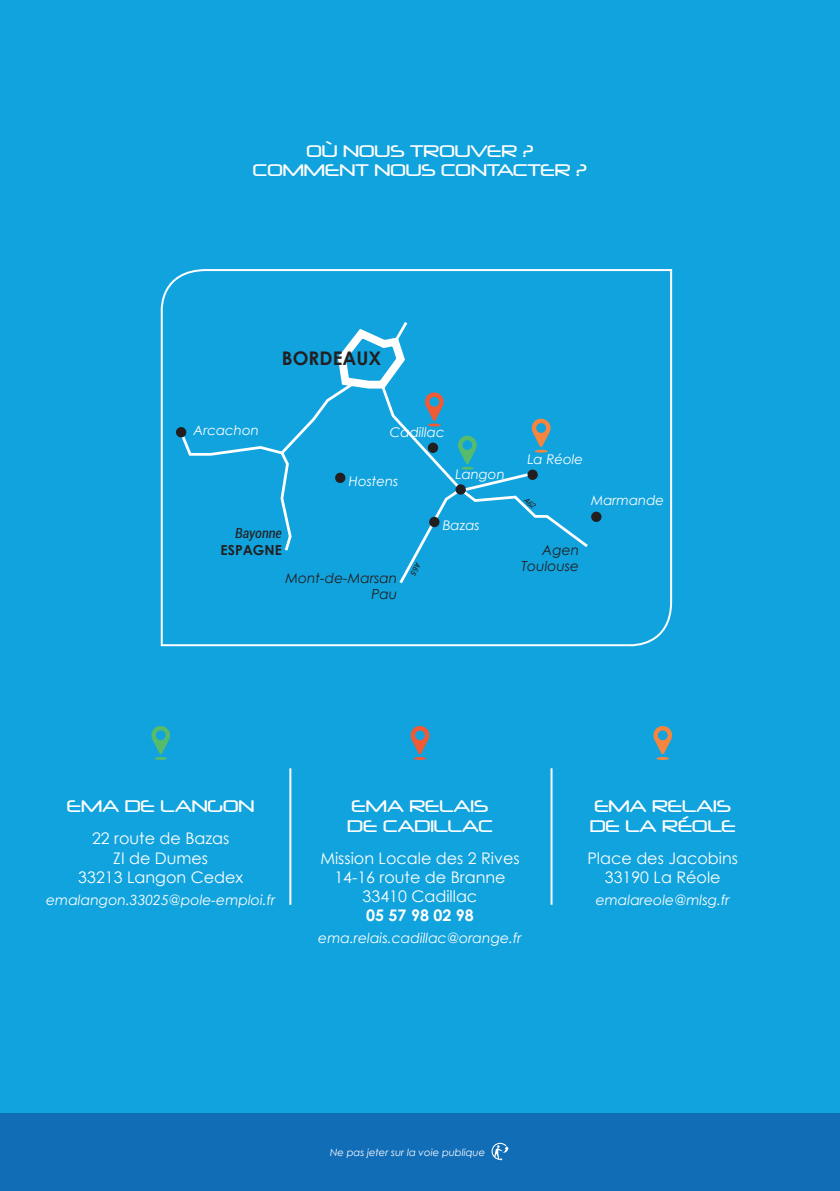
<style>
.page{position:relative;width:840px;height:1191px;background:#fff}
.page>*{position:absolute;margin:0;border:0;box-sizing:border-box;transform-origin:0 0}
.t1{font:700 18.8px "Century Gothic";color:#231f20}
.t2{font:16px/19.2px "Century Gothic";color:#fff;text-align:center}
.t3{font:16px/19.2px "Neuropol";color:#fff}
.t4{font:700 16px "Century Gothic";color:#fff}
.t5{font:italic 14px "Century Gothic";color:#fff}
.t6{font:italic 13.8px/16.6px "Century Gothic";color:#231f20;text-align:right}
.t7{font:italic condensed 13.8px "Roboto";color:#231f20}
.t8{font:700 13.8px "Century Gothic";color:#231f20}
.t9{font:italic 13.4px "Century Gothic";color:#fff}
.t10{font:italic 10px "Century Gothic";color:#fff}
</style>
<div class="page">
<div style="left:0;top:0;width:839px;height:1113px;background:#10a3dd"></div>
<div style="left:0;top:1113px;width:839px;height:78px;background:#126db7"></div>
<svg style="left:160px;top:269px;width:512px;height:378px"></svg>
<svg style="left:653px;top:726px;width:19px;height:34px"></svg>
<svg style="left:151px;top:726px;width:19px;height:34px"></svg>
<svg style="left:410px;top:726px;width:19px;height:34px"></svg>
<hr style="left:289px;top:768px;width:2px;height:136px;background:#fff">
<hr style="left:550px;top:768px;width:2px;height:136px;background:#fff">
<svg style="left:491px;top:1142px;width:17px;height:18px"></svg>
<svg style="left:177px;top:319px;width:413px;height:267px"></svg>
<p class="t3" style="left:253px;top:141px;width:335px;text-align:center">OÙ NOUS TROUVER ?<br>COMMENT NOUS CONTACTER ?</p>
<p class="t1" style="left:282px;top:347px;width:101px">BORDEAUX</p>
<p class="t9" style="left:193px;top:422px;width:67px">Arcachon</p>
<p class="t9" style="left:389px;top:424px;width:56px">Cadillac</p>
<p class="t9" style="left:348px;top:472px;width:51px">Hostens</p>
<p class="t9" style="left:455px;top:466px;width:51px">Langon</p>
<p class="t9" style="left:527px;top:451px;width:57px">La Réole</p>
<p class="t9" style="left:442px;top:517px;width:38px">Bazas</p>
<p class="t7" style="left:235px;top:523px;width:48px">Bayonne</p>
<p class="t8" style="left:220px;top:541px;width:63px">ESPAGNE</p>
<p class="t6" style="left:521px;top:541px;width:59px">Agen<br>Toulouse</p>
<p class="t6" style="left:285px;top:569px;width:113px">Mont-de-Marsan<br>Pau</p>
<p class="t9" style="left:591px;top:492px;width:75px">Marmande</p>
<p class="t3" style="left:67px;top:796px;width:189px">EMA DE LANGON</p>
<p class="t2" style="left:78px;top:828px;width:166px">22 route de Bazas<br>ZI de Dumes<br>33213 Langon Cedex</p>
<p class="t5" style="left:46px;top:891px;width:230px">emalangon.33025@pole-emploi.fr</p>
<p class="t3" style="left:347px;top:796px;width:147px">EMA RELAIS<br>DE CADILLAC</p>
<p class="t2" style="left:320px;top:848px;width:201px">Mission Locale des 2 Rives<br>14-16 route de Branne<br>33410 Cadillac</p>
<p class="t4" style="left:366px;top:905px;width:109px">05 57 98 02 98</p>
<p class="t5" style="left:318px;top:929px;width:205px">ema.relais.cadillac@orange.fr</p>
<p class="t3" style="left:589px;top:796px;width:147px">EMA RELAIS<br>DE LA RÉOLE</p>
<p class="t2" style="left:587px;top:848px;width:152px">Place des Jacobins<br>33190 La Réole</p>
<p class="t5" style="left:595px;top:891px;width:135px">emalareole@mlsg.fr</p>
<p class="t10" style="left:330px;top:1145px;width:156px">Ne pas jeter sur la voie publique</p>
</div>
